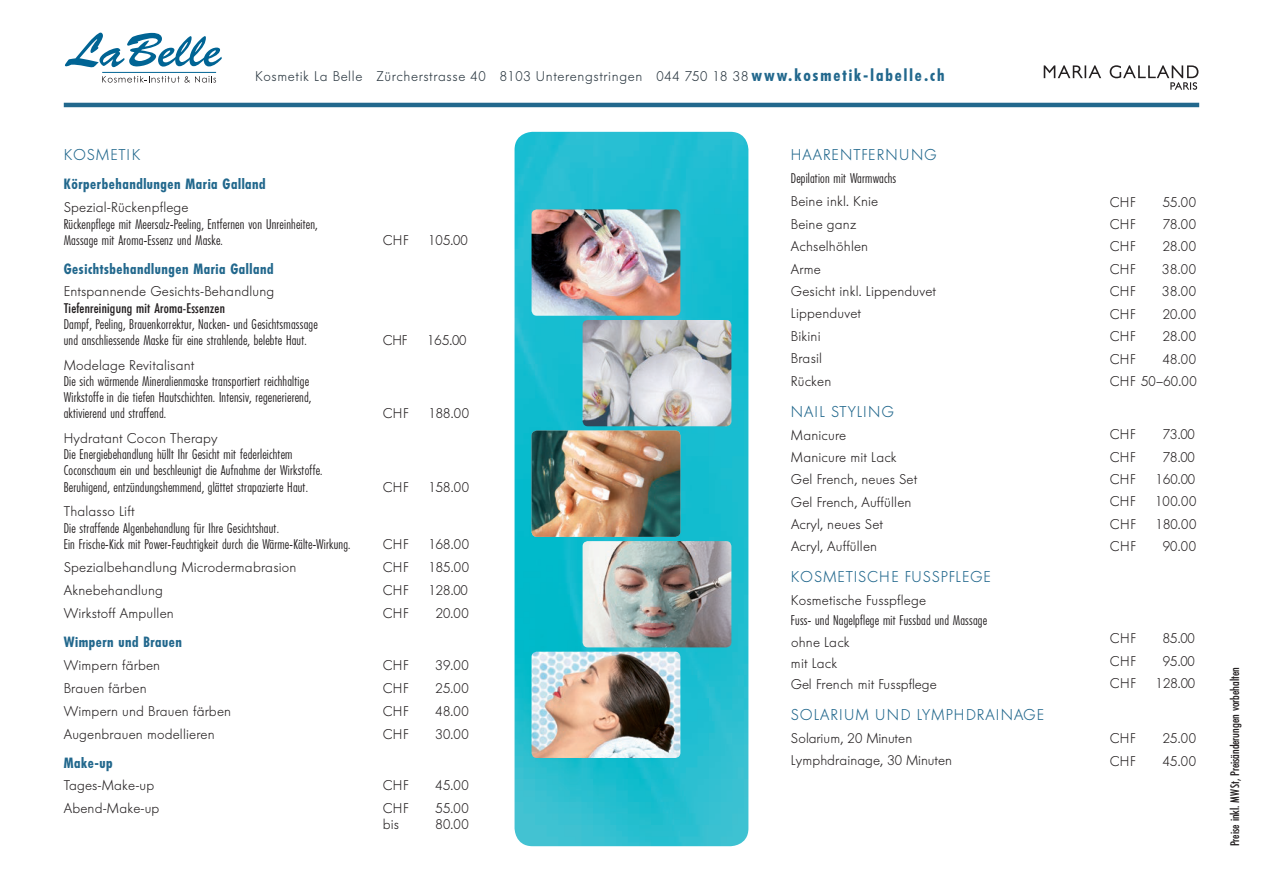
<style>
.page{position:relative;width:1263px;height:893px;background:#fff}
.page>*{position:absolute;margin:0;border:0;box-sizing:border-box;transform-origin:0 0}
.t1{font:300 15px "FU24";letter-spacing:.075em;color:#22688d}
.t2{font:700 condensed 14.25px "FU24";letter-spacing:.05em;color:#22688d}
.t3{font:300 13.5px/22.5px "FU24";letter-spacing:.025em;color:#231f20}
.t4{font:300 condensed 13.5px/16.2px "FU24";letter-spacing:.025em;color:#231f20}
.t5{font:300 13.5px "FU24";letter-spacing:.06em;color:#29363f}
.t6{font:500 condensed 13.5px "FU24";letter-spacing:.025em;color:#231f20}
.t7{font:500 condensed 12px "FU24";letter-spacing:.005em;color:#231f20}
.s1{font-weight:700;font-stretch:condensed;font-size:16.5px;color:#22688d}
</style>
<div class="page">
<img style="left:514px;top:132px;width:234px;height:714px">
<img style="left:531px;top:209px;width:149px;height:107px">
<img style="left:583px;top:320px;width:148px;height:106px">
<img style="left:531px;top:431px;width:149px;height:106px">
<img style="left:583px;top:541px;width:148px;height:106px">
<img style="left:531px;top:652px;width:149px;height:106px">
<svg style="left:65px;top:33px;width:157px;height:35px"></svg>
<svg style="left:102px;top:76px;width:114px;height:7px"></svg>
<hr style="left:102px;top:72px;width:114px;height:1px;background:#006494">
<svg style="left:1044px;top:65px;width:154px;height:25px"></svg>
<hr style="left:64px;top:103px;width:1135px;height:4px;background:#22688d">
<p class="t5" style="left:255px;top:68px;width:691px">Kosmetik La Belle Zürcherstrasse 40 8103 Unterengstringen 044 750 18 38 <span class="s1">www.kosmetik-labelle.ch</span></p>
<p class="t1" style="left:64px;top:146px;width:78px">KOSMETIK</p>
<p class="t2" style="left:64px;top:176px;width:203px">Körperbehandlungen Maria Galland</p>
<p class="t3" style="left:64px;top:196px;width:126px">Spezial-Rückenpflege</p>
<p class="t4" style="left:64px;top:216px;width:255px">Rückenpflege mit Meersalz-Peeling, Entfernen von Unreinheiten,<br>Massage mit Aroma-Essenz und Maske.</p>
<p class="t2" style="left:64px;top:260px;width:211px">Gesichtsbehandlungen Maria Galland</p>
<p class="t3" style="left:64px;top:280px;width:212px">Entspannende Gesichts-Behandlung</p>
<p class="t6" style="left:64px;top:300px;width:163px">Tiefenreinigung mit Aroma-Essenzen</p>
<p class="t4" style="left:64px;top:316px;width:255px">Dampf, Peeling, Brauenkorrektur, Nacken- und Gesichtsmassage und anschliessende Maske für eine strahlende, belebte Haut.</p>
<p class="t3" style="left:64px;top:353px;width:132px">Modelage Revitalisant</p>
<p class="t4" style="left:64px;top:373px;width:249px">Die sich wärmende Mineralienmaske transportiert reichhaltige<br>Wirkstoffe in die tiefen Hautschichten. Intensiv, regenerierend, aktivierend und straffend.</p>
<p class="t3" style="left:64px;top:427px;width:155px">Hydratant Cocon Therapy</p>
<p class="t4" style="left:64px;top:446px;width:260px">Die Energiebehandlung hüllt Ihr Gesicht mit federleichtem<br>Coconschaum ein und beschleunigt die Aufnahme der Wirkstoffe.<br>Beruhigend, entzündungshemmend, glättet strapazierte Haut.</p>
<p class="t3" style="left:64px;top:500px;width:72px">Thalasso Lift</p>
<p class="t4" style="left:64px;top:520px;width:288px">Die straffende Algenbehandlung für Ihre Gesichtshaut.<br>Ein Frische-Kick mit Power-Feuchtigkeit durch die Wärme-Kälte-Wirkung.</p>
<p class="t3" style="left:383px;top:229px;width:27px">CHF</p>
<p class="t3" style="left:428px;top:229px;width:41px">105.00</p>
<p class="t3" style="left:383px;top:329px;width:26px">CHF</p>
<p class="t3" style="left:427px;top:329px;width:41px">165.00</p>
<p class="t3" style="left:383px;top:402px;width:27px">CHF</p>
<p class="t3" style="left:428px;top:402px;width:42px">188.00</p>
<p class="t3" style="left:383px;top:475px;width:27px">CHF</p>
<p class="t3" style="left:428px;top:475px;width:42px">158.00</p>
<p class="t3" style="left:383px;top:532px;width:27px">CHF</p>
<p class="t3" style="left:428px;top:532px;width:42px">168.00</p>
<p class="t3" style="left:64px;top:556px;width:234px">Spezialbehandlung Microdermabrasion</p>
<p class="t3" style="left:383px;top:556px;width:27px">CHF</p>
<p class="t3" style="left:428px;top:556px;width:42px">185.00</p>
<p class="t3" style="left:64px;top:579px;width:101px">Aknebehandlung</p>
<p class="t3" style="left:383px;top:579px;width:27px">CHF</p>
<p class="t3" style="left:428px;top:579px;width:41px">128.00</p>
<p class="t3" style="left:64px;top:602px;width:111px">Wirkstoff Ampullen</p>
<p class="t3" style="left:383px;top:602px;width:27px">CHF</p>
<p class="t3" style="left:436px;top:602px;width:35px">20.00</p>
<p class="t2" style="left:64px;top:633px;width:120px">Wimpern und Brauen</p>
<p class="t3" style="left:64px;top:654px;width:98px">Wimpern färben</p>
<p class="t3" style="left:383px;top:654px;width:27px">CHF</p>
<p class="t3" style="left:436px;top:654px;width:35px">39.00</p>
<p class="t3" style="left:64px;top:677px;width:84px">Brauen färben</p>
<p class="t3" style="left:383px;top:677px;width:27px">CHF</p>
<p class="t3" style="left:436px;top:677px;width:35px">25.00</p>
<p class="t3" style="left:64px;top:700px;width:169px">Wimpern und Brauen färben</p>
<p class="t3" style="left:383px;top:700px;width:27px">CHF</p>
<p class="t3" style="left:436px;top:700px;width:35px">48.00</p>
<p class="t3" style="left:64px;top:723px;width:152px">Augenbrauen modellieren</p>
<p class="t3" style="left:383px;top:723px;width:27px">CHF</p>
<p class="t3" style="left:436px;top:723px;width:35px">30.00</p>
<p class="t2" style="left:64px;top:754px;width:50px">Make-up</p>
<p class="t3" style="left:64px;top:774px;width:92px">Tages-Make-up</p>
<p class="t3" style="left:383px;top:774px;width:27px">CHF</p>
<p class="t3" style="left:436px;top:774px;width:35px">45.00</p>
<p class="t3" style="left:64px;top:797px;width:97px">Abend-Make-up</p>
<p class="t3" style="left:383px;top:797px;width:27px">CHF</p>
<p class="t3" style="left:436px;top:797px;width:35px">55.00</p>
<p class="t3" style="left:383px;top:813px;width:18px">bis</p>
<p class="t3" style="left:436px;top:813px;width:35px">80.00</p>
<p class="t1" style="left:791px;top:146px;width:147px">HAARENTFERNUNG</p>
<p class="t4" style="left:791px;top:170px;width:107px">Depilation mit Warmwachs</p>
<p class="t3" style="left:791px;top:190px;width:146px">Beine inkl. Knie<br>Beine ganz<br>Achselhöhlen<br>Arme<br>Gesicht inkl. Lippenduvet<br>Lippenduvet<br>Bikini<br>Brasil<br>Rücken</p>
<p class="t1" style="left:791px;top:402px;width:104px">NAIL STYLING</p>
<p class="t3" style="left:791px;top:423px;width:128px">Manicure<br>Manicure mit Lack<br>Gel French, neues Set<br>Gel French, Auffüllen<br>Acryl, neues Set<br>Acryl, Auffüllen</p>
<p class="t1" style="left:791px;top:568px;width:201px">KOSMETISCHE FUSSPFLEGE</p>
<p class="t3" style="left:791px;top:588px;width:136px">Kosmetische Fusspflege</p>
<p class="t4" style="left:791px;top:613px;width:197px">Fuss- und Nagelpflege mit Fussbad und Massage</p>
<p class="t3" style="left:791px;top:631px;width:147px;line-height:21.1px">ohne Lack<br>mit Lack<br>Gel French mit Fusspflege</p>
<p class="t1" style="left:791px;top:706px;width:254px">SOLARIUM UND LYMPHDRAINAGE</p>
<p class="t3" style="left:791px;top:727px;width:163px">Solarium, 20 Minuten<br>Lymphdrainage, 30 Minuten</p>
<p class="t3" style="left:1110px;top:190px;width:27px">CHF</p>
<p class="t3" style="left:1163px;top:190px;width:35px">55.00</p>
<p class="t3" style="left:1110px;top:213px;width:27px">CHF</p>
<p class="t3" style="left:1163px;top:213px;width:35px">78.00</p>
<p class="t3" style="left:1110px;top:235px;width:27px">CHF</p>
<p class="t3" style="left:1163px;top:235px;width:35px">28.00</p>
<p class="t3" style="left:1110px;top:258px;width:27px">CHF</p>
<p class="t3" style="left:1162px;top:258px;width:35px">38.00</p>
<p class="t3" style="left:1110px;top:280px;width:27px">CHF</p>
<p class="t3" style="left:1162px;top:280px;width:35px">38.00</p>
<p class="t3" style="left:1110px;top:302px;width:27px">CHF</p>
<p class="t3" style="left:1163px;top:302px;width:35px">20.00</p>
<p class="t3" style="left:1110px;top:325px;width:27px">CHF</p>
<p class="t3" style="left:1163px;top:325px;width:35px">28.00</p>
<p class="t3" style="left:1110px;top:347px;width:27px">CHF</p>
<p class="t3" style="left:1110px;top:347px;width:88px;text-align:right">48.00<br>CHF 50–60.00</p>
<p class="t3" style="left:1110px;top:423px;width:27px">CHF</p>
<p class="t3" style="left:1163px;top:423px;width:33px">73.00</p>
<p class="t3" style="left:1110px;top:445px;width:27px">CHF</p>
<p class="t3" style="left:1163px;top:445px;width:33px">78.00</p>
<p class="t3" style="left:1110px;top:468px;width:27px">CHF</p>
<p class="t3" style="left:1155px;top:468px;width:41px">160.00</p>
<p class="t3" style="left:1110px;top:490px;width:27px">CHF</p>
<p class="t3" style="left:1155px;top:490px;width:43px">100.00</p>
<p class="t3" style="left:1110px;top:513px;width:27px">CHF</p>
<p class="t3" style="left:1155px;top:513px;width:42px">180.00</p>
<p class="t3" style="left:1110px;top:535px;width:27px">CHF</p>
<p class="t3" style="left:1163px;top:535px;width:35px">90.00</p>
<p class="t3" style="left:1110px;top:627px;width:27px">CHF</p>
<p class="t3" style="left:1163px;top:627px;width:33px">85.00</p>
<p class="t3" style="left:1110px;top:649px;width:27px">CHF</p>
<p class="t3" style="left:1163px;top:649px;width:33px">95.00</p>
<p class="t3" style="left:1110px;top:672px;width:27px">CHF</p>
<p class="t3" style="left:1155px;top:672px;width:41px">128.00</p>
<p class="t3" style="left:1110px;top:727px;width:27px">CHF</p>
<p class="t3" style="left:1163px;top:727px;width:35px">25.00</p>
<p class="t3" style="left:1110px;top:749px;width:27px">CHF</p>
<p class="t3" style="left:1163px;top:749px;width:35px">45.00</p>
<p class="t7" style="left:1228px;top:846px;width:180px;rotate:-90deg">Preise inkl. MWSt, Preisänderungen vorbehalten</p>
</div>
